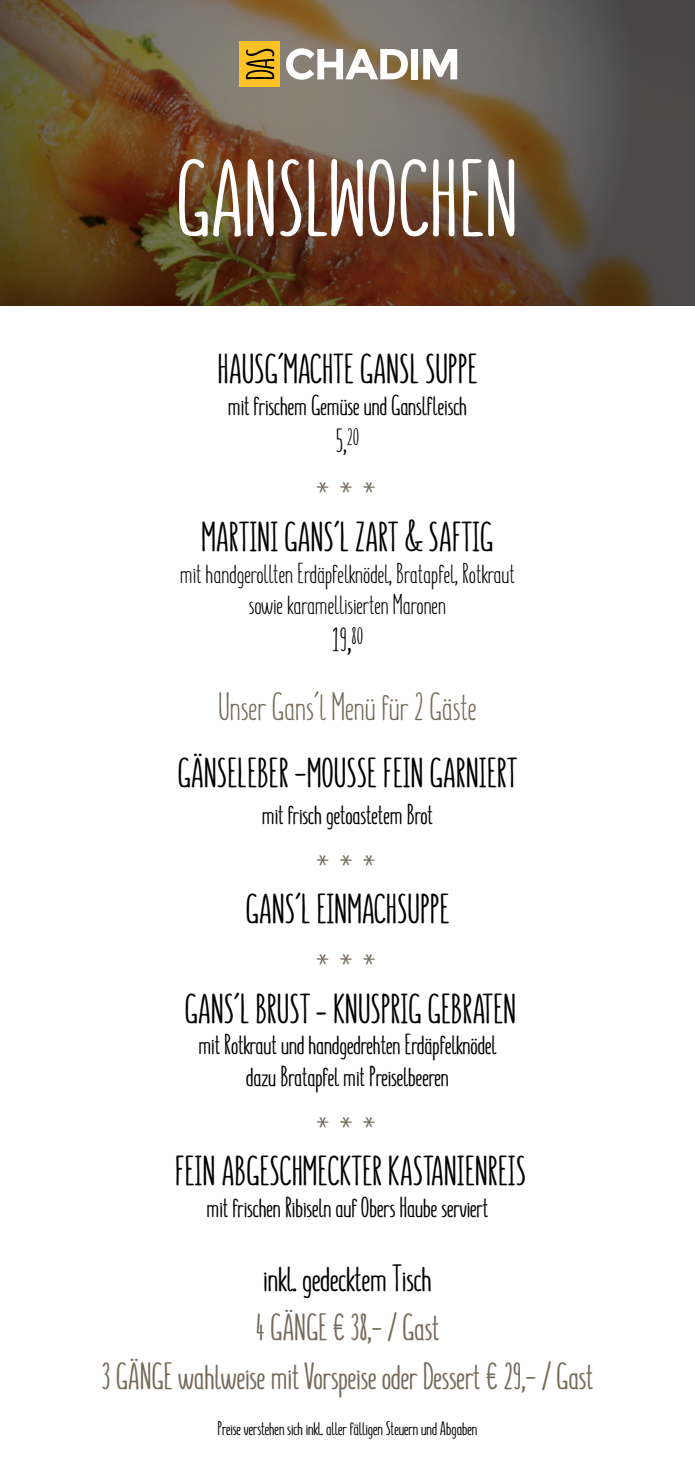
<style>
.page{position:relative;width:695px;height:1474px;background:#fff}
.page>*{position:absolute;margin:0;border:0;box-sizing:border-box;transform-origin:0 0}
.t1{font:700 105px "Summer Font";color:#fff}
.t2{font:700 40.6px "Summer Font";color:#010203}
.t3{font:40.25px "Summer Font";color:#766b59}
.t4{font:38.5px "Summer Font";color:#766b59}
.t5{font:700 36.75px/49px "Summer Font";color:#766b59;text-align:center}
.t6{font:700 36.75px "Summer Font";color:#010203}
.t7{font:32.73px "Summer Font";color:#010203}
.t8{font:700 28px/31.5px "Summer Font";color:#010203;text-align:center}
.t9{font:28px/31.5px "Summer Font";color:#010203;text-align:center}
.t10{font:700 19.25px "Summer Font";color:#010203}
.s1{font-size:40.6px}
</style>
<div class="page">
<svg style="left:0;top:0;width:694px;height:305px;background:#655440"></svg>
<svg style="left:286px;top:48px;width:122px;height:32px"></svg>
<div style="left:411px;top:49px;width:7px;height:30px;background:#fff"></div>
<svg style="left:423px;top:49px;width:34px;height:30px"></svg>
<div style="left:240px;top:41px;width:40px;height:46px;background:#fec224"></div>
<svg style="left:246px;top:49px;width:28px;height:30px"></svg>
<div style="left:185px;top:165px;width:375px;height:118px;background:#231f20;opacity:.48"></div>
<h1 class="t1" style="left:175px;top:135px;width:344px">GANSLWOCHEN</h1>
<h2 class="t2" style="left:217px;top:345px;width:261px">HAUSG´MACHTE GANSL SUPPE</h2>
<p class="t8" style="left:228px;top:389px;width:240px">mit frischem Gemüse und Ganslfleisch</p>
<p class="t7" style="left:335px;top:420px;width:25px">5,<sup>20</sup></p>
<h3 class="t3" style="left:316px;top:473px;width:64px">***</h3>
<h2 class="t2" style="left:201px;top:512px;width:293px">MARTINI GANS´L ZART &amp; SAFTIG</h2>
<p class="t9" style="left:180px;top:557px;width:336px">mit handgerollten Erdäpfelknödel, Bratapfel, Rotkraut sowie karamellisierten Maronen</p>
<p class="t7" style="left:332px;top:620px;width:33px">19<span class="s1">,</span><sup>80</sup></p>
<h3 class="t4" style="left:218px;top:683px;width:260px">Unser Gans´l Menü für 2 Gäste</h3>
<h2 class="t2" style="left:177px;top:748px;width:341px">GÄNSELEBER -MOUSSE FEIN GARNIERT</h2>
<p class="t8" style="left:262px;top:798px;width:172px">mit frisch getoastetem Brot</p>
<h3 class="t3" style="left:316px;top:845px;width:64px">***</h3>
<h2 class="t2" style="left:245px;top:884px;width:205px">GANS´L EINMACHSUPPE</h2>
<h3 class="t3" style="left:316px;top:944px;width:64px">***</h3>
<h2 class="t2" style="left:184px;top:984px;width:333px">GANS´L BRUST – KNUSPRIG GEBRATEN</h2>
<p class="t8" style="left:198px;top:1028px;width:299px">mit Rotkraut und handgedrehten Erdäpfelknödel dazu Bratapfel mit Preiselbeeren</p>
<h3 class="t3" style="left:316px;top:1107px;width:64px">***</h3>
<h2 class="t2" style="left:175px;top:1146px;width:352px">FEIN ABGESCHMECKTER KASTANIENREIS</h2>
<p class="t8" style="left:206px;top:1191px;width:283px">mit frischen Ribiseln auf Obers Haube serviert</p>
<h3 class="t6" style="left:263px;top:1256px;width:170px">inkl. gedecktem Tisch</h3>
<h3 class="t5" style="left:102px;top:1302px;width:493px">4 GÄNGE € 38,- / Gast<br>3 GÄNGE wahlweise mit Vorspeise oder Dessert € 29,- / Gast</h3>
<p class="t10" style="left:217px;top:1416px;width:261px">Preise verstehen sich inkl. aller fälligen Steuern und Abgaben</p>
</div>
